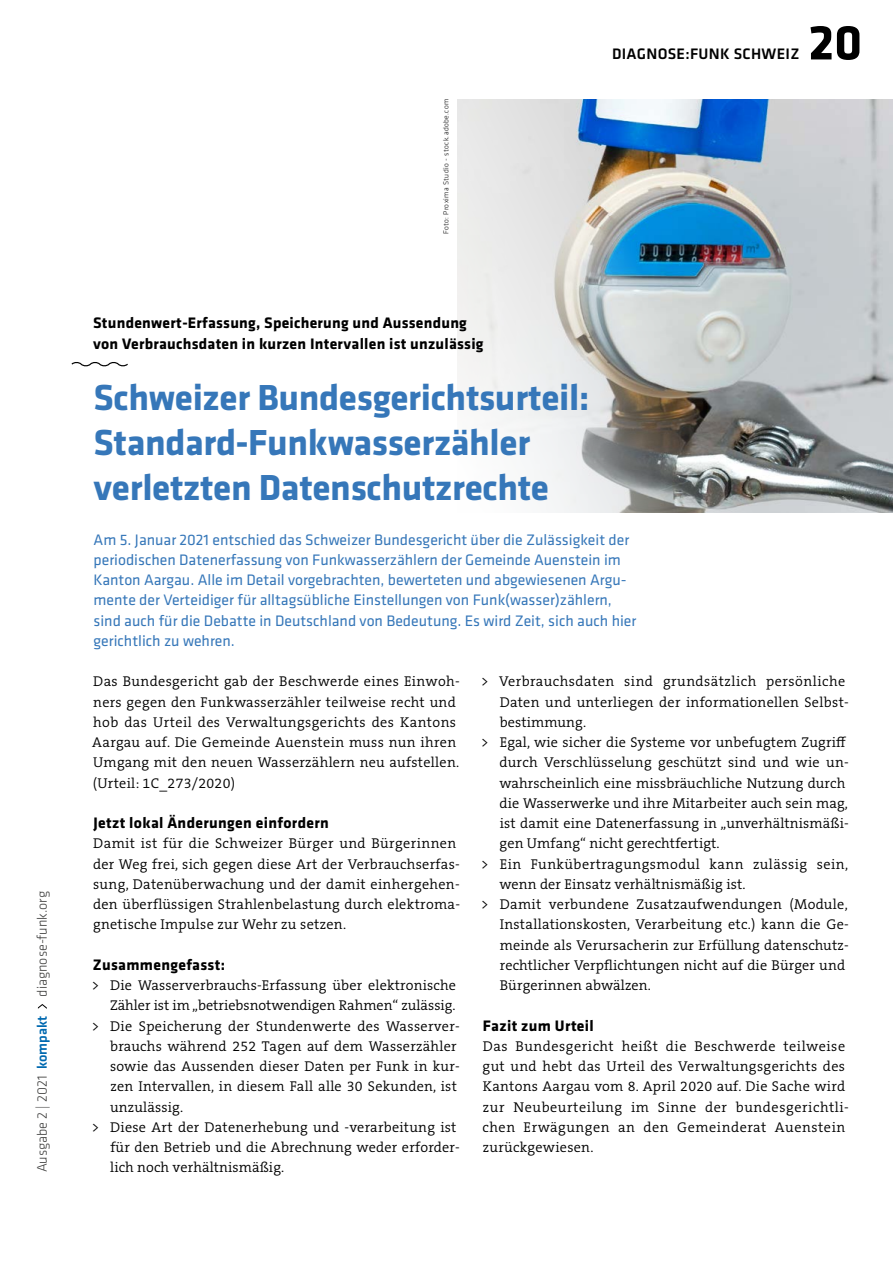
<style>
.page{position:relative;width:893px;height:1263px;background:#fff}
.page>*{position:absolute;margin:0;border:0;box-sizing:border-box;transform-origin:0 0}
.t1{font:700 51px "Klavika Basic";color:#000}
.t2{font:700 37.5px/45px "Klavika Basic";letter-spacing:-.01em;color:#3677b9}
.t3{font:15.75px/20.2px "Klavika Basic";color:#3677b9}
.t4{font:700 15.75px/21px "Klavika Basic";letter-spacing:.015em;color:#000}
.t5{font:500 15.75px "Klavika Basic";letter-spacing:.02em;color:#000}
.t6{font:300 14.25px/20.2px "The Serif B W4";letter-spacing:.02em;color:#000}
.t7{font:300 14.25px "The Serif B W4";color:#000}
.t8{font:300 14.25px "Klavika Basic";color:#3c3c3b}
.t9{font:300 7.5px "Klavika Basic";letter-spacing:.05em;color:#000}
.s1{font-weight:500;color:#0069b0}
</style>
<div class="page">
<img style="left:457px;top:99px;width:435px;height:413px">
<svg style="left:71px;top:362px;width:57px;height:5px"></svg>
<svg style="left:38px;top:1004px;width:9px;height:5px"></svg>
<p class="t8" style="left:34px;top:997px;width:107px;rotate:-90deg">diagnose-funk.org</p>
<p class="t8" style="left:34px;top:1172px;width:158px;rotate:-90deg">Ausgabe 2 | 2021 <span class="s1">kompakt</span></p>
<p class="t9" style="left:441px;top:234px;width:137px;rotate:-90deg">Foto: Proxima Studio - stock.adobe.com</p>
<p class="t5" style="left:612px;top:43px;width:189px">DIAGNOSE:FUNK SCHWEIZ</p>
<h1 class="t1" style="left:808px;top:6px;width:55px">20</h1>
<p class="t4" style="left:93px;top:312px;width:392px">Stundenwert-Erfassung, Speicherung und Aussendung von Verbrauchsdaten in kurzen Intervallen ist unzulässig</p>
<h2 class="t2" style="left:94px;top:373px;width:497px">Schweizer Bundesgerichtsurteil:<br>Standard-Funkwasserzähler verletzten Datenschutzrechte</h2>
<p class="t3" style="left:94px;top:529px;width:544px">Am 5. Januar 2021 entschied das Schweizer Bundesgericht über die Zulässigkeit der periodischen Datenerfassung von Funkwasserzählern der Gemeinde Auenstein im Kanton Aargau. Alle im Detail vorgebrachten, bewerteten und abgewiesenen Argu&shy;mente der Verteidiger für alltagsübliche Einstellungen von Funk(wasser)zählern, sind auch für die Debatte in Deutschland von Bedeutung. Es wird Zeit, sich auch hier gerichtlich zu wehren.</p>
<p class="t6" style="left:92px;top:671px;width:369px">Das Bundesgericht gab der Beschwerde eines Einwoh&shy;ners gegen den Funkwasserzähler teilweise recht und hob das Urteil des Verwaltungsgerichts des Kantons Aargau auf. Die Gemeinde Auenstein muss nun ihren Umgang mit den neuen Wasserzählern neu aufstellen. (Urteil: 1C_273/2020)</p>
<p class="t4" style="left:94px;top:812px;width:237px">Jetzt lokal Änderungen einfordern</p>
<p class="t6" style="left:93px;top:833px;width:368px">Damit ist für die Schweizer Bürger und Bürgerinnen der Weg frei, sich gegen diese Art der Verbrauchserfas&shy;sung, Datenüberwachung und der damit einhergehen&shy;den überflüssigen Strahlenbelastung durch elektroma&shy;gnetische Impulse zur Wehr zu setzen.</p>
<p class="t4" style="left:93px;top:953px;width:134px">Zusammengefasst:</p>
<p class="t6" style="left:91px;top:975px;width:366px">&gt; Die Wasserverbrauchs-Erfassung über elektronische</p>
<p class="t7" style="left:110px;top:996px;width:347px">Zähler ist im „betriebsnotwendigen Rahmen“ zulässig.</p>
<p class="t6" style="left:91px;top:1016px;width:370px">&gt; Die Speicherung der Stundenwerte des Wasserver-</p>
<p class="t6" style="left:110px;top:1036px;width:348px">brauchs während 252 Tagen auf dem Wasserzähler</p>
<p class="t6" style="left:110px;top:1056px;width:351px">sowie das Aussenden dieser Daten per Funk in kur-</p>
<p class="t6" style="left:110px;top:1076px;width:348px">zen Intervallen, in diesem Fall alle 30 Sekunden, ist</p>
<p class="t6" style="left:110px;top:1097px;width:74px">unzulässig.</p>
<p class="t6" style="left:91px;top:1117px;width:367px">&gt; Diese Art der Datenerhebung und -verarbeitung ist</p>
<p class="t6" style="left:110px;top:1137px;width:351px">für den Betrieb und die Abrechnung weder erforder-</p>
<p class="t6" style="left:110px;top:1157px;width:176px">lich noch verhältnismäßig.</p>
<p class="t6" style="left:481px;top:671px;width:366px">&gt; Verbrauchsdaten sind grundsätzlich persönliche</p>
<p class="t6" style="left:500px;top:692px;width:351px">Daten und unterliegen der informationellen Selbst-</p>
<p class="t6" style="left:500px;top:712px;width:88px">bestimmung.</p>
<p class="t6" style="left:481px;top:732px;width:367px">&gt; Egal, wie sicher die Systeme vor unbefugtem Zugriff</p>
<p class="t6" style="left:500px;top:752px;width:351px">durch Verschlüsselung geschützt sind und wie un-</p>
<p class="t6" style="left:499px;top:773px;width:347px">wahrscheinlich eine missbräuchliche Nutzung durch</p>
<p class="t6" style="left:500px;top:793px;width:350px">die Wasserwerke und ihre Mitarbeiter auch sein mag,</p>
<p class="t6" style="left:500px;top:813px;width:351px">ist damit eine Datenerfassung in „unverhältnismäßi-</p>
<p class="t6" style="left:500px;top:833px;width:222px">gen Umfang“ nicht gerechtfertigt.</p>
<p class="t6" style="left:481px;top:854px;width:369px">&gt; Ein Funkübertragungsmodul kann zulässig sein,</p>
<p class="t6" style="left:499px;top:874px;width:248px">wenn der Einsatz verhältnismäßig ist.</p>
<p class="t6" style="left:481px;top:894px;width:368px">&gt; Damit verbundene Zusatzaufwendungen (Module,</p>
<p class="t6" style="left:500px;top:914px;width:351px">Installationskosten, Verarbeitung etc.) kann die Ge-</p>
<p class="t6" style="left:500px;top:935px;width:350px">meinde als Verursacherin zur Erfüllung datenschutz-</p>
<p class="t6" style="left:500px;top:955px;width:347px">rechtlicher Verpflichtungen nicht auf die Bürger und</p>
<p class="t6" style="left:500px;top:975px;width:153px">Bürgerinnen abwälzen.</p>
<p class="t4" style="left:483px;top:1014px;width:112px">Fazit zum Urteil</p>
<p class="t6" style="left:483px;top:1036px;width:368px">Das Bundesgericht heißt die Beschwerde teilweise gut und hebt das Urteil des Verwaltungsgerichts des Kantons Aargau vom 8. April 2020 auf. Die Sache wird zur Neubeurteilung im Sinne der bundesgerichtli&shy;chen Erwägungen an den Gemeinderat Auenstein zurückgewiesen.</p>
</div>
